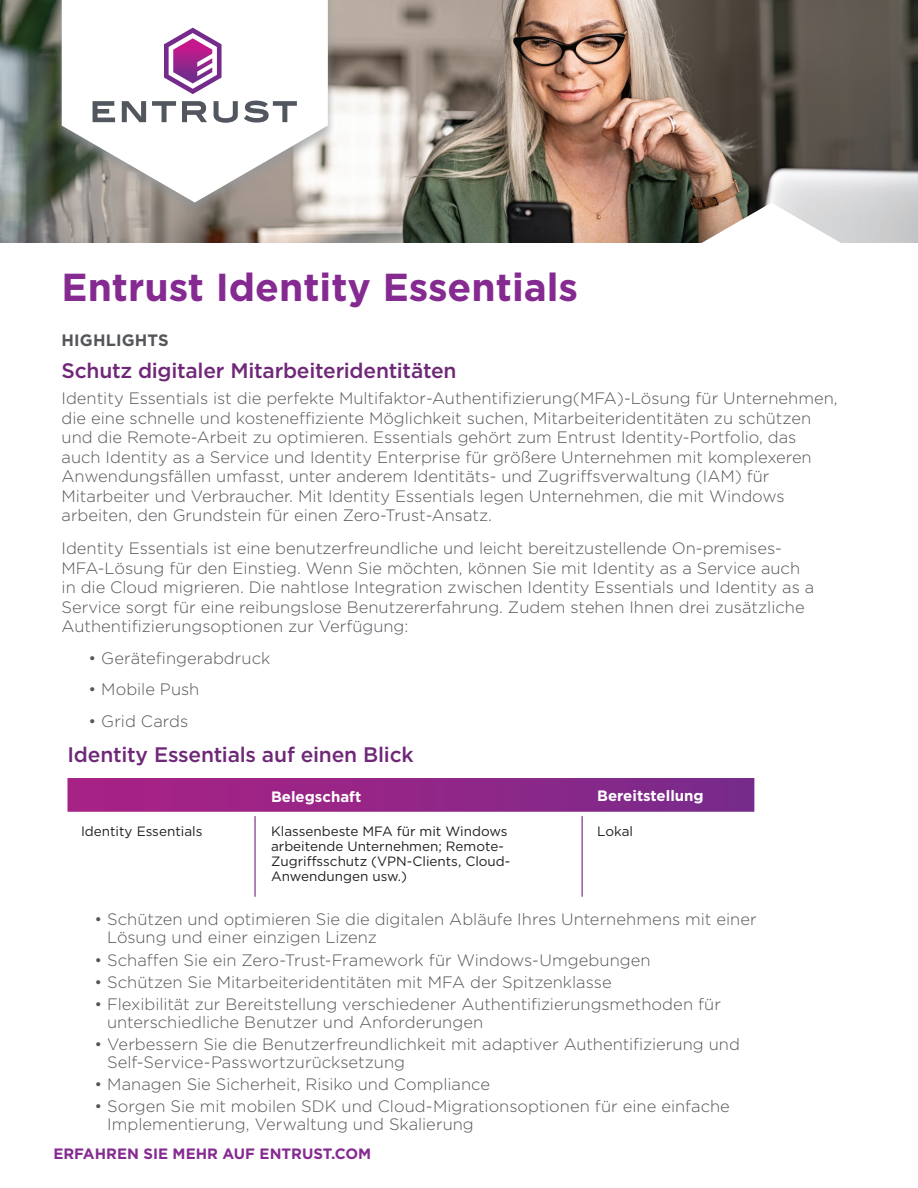
<style>
.page{position:relative;width:918px;height:1188px;background:#fff}
.page>*{position:absolute;margin:0;border:0;box-sizing:border-box;transform-origin:0 0}
.t1{font:700 39px "Gotham";color:#852a91}
.t2{font:500 21px "Gotham";letter-spacing:-.01em;color:#6f2777}
.t3{font:300 16.5px/19.5px "Gotham";color:#54565a}
.t4{font:700 16.5px "Gotham";letter-spacing:.005em;color:#54565a}
.t5{font:700 15px "Gotham";color:#852a91}
.t6{font:700 15px "Gotham";color:#fff}
.t7{font:13.5px/15px "Gotham";color:#231f20}
</style>
<div class="page">
<img style="left:0;top:0;width:918px;height:243px">
<div style="left:54px;top:0;width:282px;height:217px;background:#96989a;opacity:.75"></div>
<svg style="left:62px;top:0;width:266px;height:202px"></svg>
<svg style="left:93px;top:101px;width:22px;height:21px"></svg>
<svg style="left:122px;top:101px;width:24px;height:21px"></svg>
<svg style="left:152px;top:101px;width:24px;height:21px"></svg>
<svg style="left:182px;top:101px;width:25px;height:21px"></svg>
<svg style="left:214px;top:101px;width:24px;height:22px"></svg>
<svg style="left:244px;top:100px;width:53px;height:23px"></svg>
<svg style="left:164px;top:28px;width:58px;height:66px"></svg>
<svg style="left:701px;top:203px;width:141px;height:40px"></svg>
<svg style="left:68px;top:778px;width:686px;height:34px;background:#922788"></svg>
<hr style="left:254px;top:816px;width:2px;height:81px;background:#6f2777">
<hr style="left:582px;top:816px;width:1px;height:81px;background:#6f2777">
<h1 class="t1" style="left:62px;top:262px;width:518px">Entrust Identity Essentials</h1>
<p class="t4" style="left:62px;top:329px;width:109px">HIGHLIGHTS</p>
<p class="t2" style="left:62px;top:357px;width:397px">Schutz digitaler Mitarbeiteridentitäten</p>
<p class="t3" style="left:62px;top:388px;width:778px">Identity Essentials ist die perfekte Multifaktor-Authentifizierung(MFA)-Lösung für Unternehmen, die eine schnelle und kosteneffiziente Möglichkeit suchen, Mitarbeiteridentitäten zu schützen und die Remote-Arbeit zu optimieren. Essentials gehört zum Entrust Identity-Portfolio, das auch Identity as a Service und Identity Enterprise für größere Unternehmen mit komplexeren Anwendungsfällen umfasst, unter anderem Identitäts- und Zugriffsverwaltung (IAM) für Mitarbeiter und Verbraucher. Mit Identity Essentials legen Unternehmen, die mit Windows arbeiten, den Grundstein für einen Zero-Trust-Ansatz.</p>
<p class="t3" style="left:62px;top:538px;width:754px">Identity Essentials ist eine benutzerfreundliche und leicht bereitzustellende On-premises-MFA-Lösung für den Einstieg. Wenn Sie möchten, können Sie mit Identity as a Service auch in die Cloud migrieren. Die nahtlose Integration zwischen Identity Essentials und Identity as a Service sorgt für eine reibungslose Benutzererfahrung. Zudem stehen Ihnen drei zusätzliche Authentifizierungsoptionen zur Verfügung:</p>
<p class="t3" style="left:89px;top:648px;width:183px">• Gerätefingerabdruck</p>
<p class="t3" style="left:89px;top:679px;width:112px">• Mobile Push</p>
<p class="t3" style="left:89px;top:711px;width:101px">• Grid Cards</p>
<p class="t2" style="left:68px;top:741px;width:348px">Identity Essentials auf einen Blick</p>
<p class="t6" style="left:271px;top:787px;width:92px">Belegschaft</p>
<p class="t6" style="left:597px;top:786px;width:108px">Bereitstellung</p>
<p class="t7" style="left:81px;top:824px;width:123px">Identity Essentials</p>
<p class="t7" style="left:271px;top:824px;width:241px">Klassenbeste MFA für mit Windows arbeitende Unternehmen; Remote-<br>Zugriffsschutz (VPN-Clients, Cloud-<br>Anwendungen usw.)</p>
<p class="t7" style="left:597px;top:824px;width:37px">Lokal</p>
<p class="t3" style="left:107px;top:910px;width:651px;line-height:18px;text-indent:-13px">• Schützen und optimieren Sie die digitalen Abläufe Ihres Unternehmens mit einer<br>Lösung und einer einzigen Lizenz</p>
<p class="t3" style="left:94px;top:949px;width:558px">• Schaffen Sie ein Zero-Trust-Framework für Windows-Umgebungen</p>
<p class="t3" style="left:94px;top:972px;width:519px">• Schützen Sie Mitarbeiteridentitäten mit MFA der Spitzenklasse</p>
<p class="t3" style="left:107px;top:994px;width:615px;line-height:18px;text-indent:-13px">• Flexibilität zur Bereitstellung verschiedener Authentifizierungsmethoden für unterschiedliche Benutzer und Anforderungen</p>
<p class="t3" style="left:107px;top:1034px;width:634px;line-height:18px;text-indent:-13px">• Verbessern Sie die Benutzerfreundlichkeit mit adaptiver Authentifizierung und<br>Self-Service-Passwortzurücksetzung</p>
<p class="t3" style="left:94px;top:1074px;width:397px">• Managen Sie Sicherheit, Risiko und Compliance</p>
<p class="t3" style="left:107px;top:1096px;width:624px;line-height:18px;text-indent:-13px">• Sorgen Sie mit mobilen SDK und Cloud-Migrationsoptionen für eine einfache<br>Implementierung, Verwaltung und Skalierung</p>
<p class="t5" style="left:53px;top:1144px;width:319px">ERFAHREN SIE MEHR AUF ENTRUST.COM</p>
</div>
